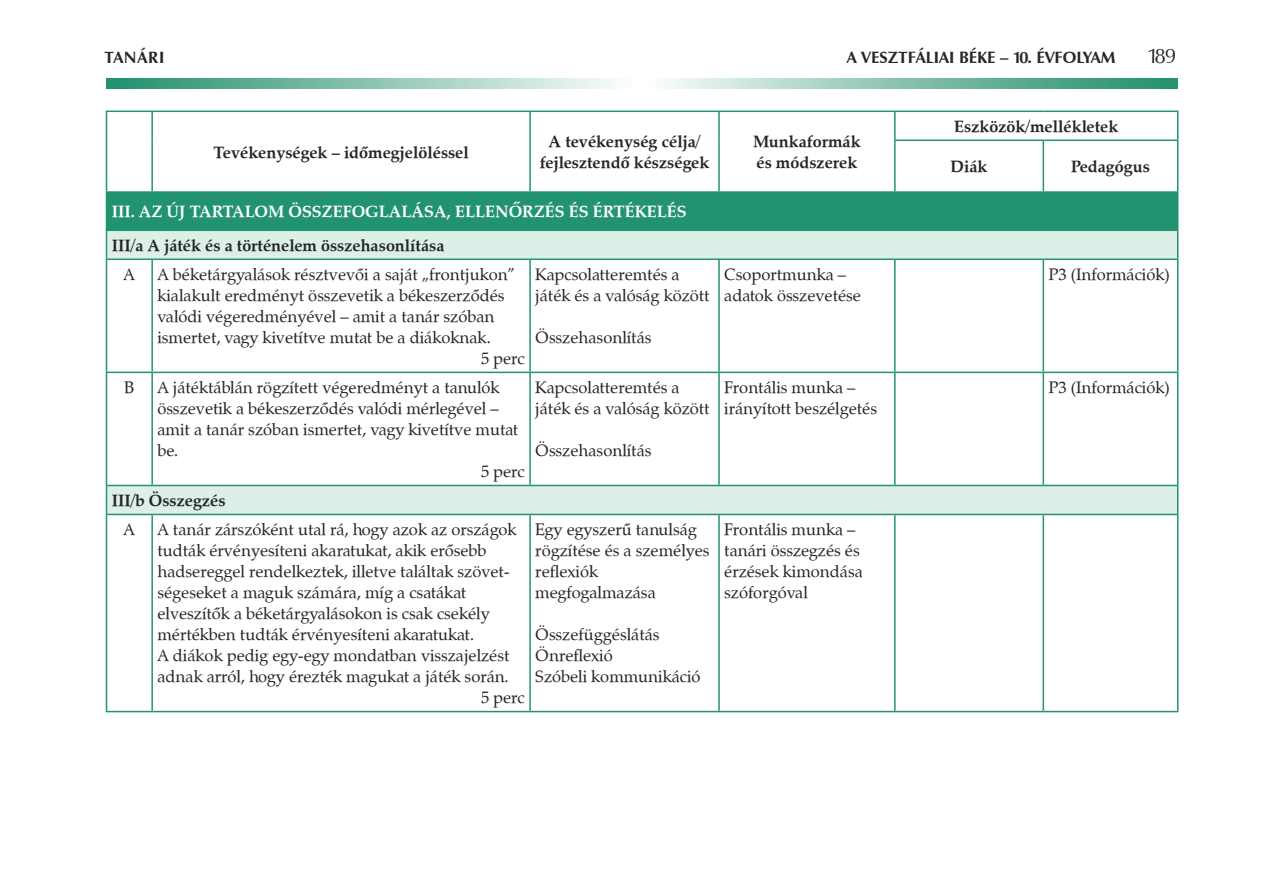
<style>
.page{position:relative;width:1263px;height:893px;background:#fff}
.page>*{position:absolute;margin:0;border:0;box-sizing:border-box;transform-origin:0 0}
.t1{font:21px "Zapf Humanist 601 PFL";color:#262628}
.t2{font:16.5px/21px "Zapf Calligraphic 801 PFL";color:#262628}
.t3{font:700 16.5px/21px "Zapf Calligraphic 801 PFL";color:#262628}
.t4{font:700 16.5px/33.6px "Zapf Calligraphic 801 PFL";color:#fff}
.t5{font:700 16.5px "Zapf Humanist 601 PFL";color:#262628}
.s1{color:#262628}
.s2{font-weight:400}
</style>
<div class="page">
<svg style="left:106px;top:78px;width:1072px;height:11px"></svg>
<div style="left:106px;top:192px;width:1072px;height:38px;background:#229370"></div>
<svg style="left:107px;top:231px;width:1070px;height:283px"></svg>
<hr style="left:106px;top:111px;width:46px;height:1px;background:#229370">
<svg style="left:106px;top:112px;width:1px;height:28px"></svg>
<hr style="left:152px;top:111px;width:378px;height:1px;background:#229370">
<hr style="left:151px;top:112px;width:2px;height:28px;background:#229370">
<hr style="left:530px;top:111px;width:189px;height:1px;background:#229370">
<hr style="left:529px;top:112px;width:2px;height:28px;background:#229370">
<hr style="left:719px;top:111px;width:176px;height:1px;background:#229370">
<hr style="left:718px;top:112px;width:2px;height:28px;background:#229370">
<hr style="left:895px;top:111px;width:148px;height:1px;background:#229370">
<svg style="left:894px;top:112px;width:1px;height:28px"></svg>
<hr style="left:1043px;top:111px;width:135px;height:1px;background:#229370">
<svg style="left:1177px;top:112px;width:1px;height:28px"></svg>
<hr style="left:106px;top:140px;width:1px;height:51px;background:#229370">
<hr style="left:151px;top:140px;width:2px;height:51px;background:#229370">
<hr style="left:529px;top:140px;width:2px;height:51px;background:#229370">
<hr style="left:718px;top:140px;width:2px;height:51px;background:#229370">
<hr style="left:894px;top:140px;width:149px;height:1px;background:#229370">
<hr style="left:894px;top:141px;width:1px;height:50px;background:#229370">
<hr style="left:1043px;top:140px;width:135px;height:1px;background:#229370">
<hr style="left:1042px;top:141px;width:2px;height:50px;background:#229370">
<hr style="left:1177px;top:141px;width:1px;height:50px;background:#229370">
<hr style="left:106px;top:191px;width:46px;height:2px;background:#229370">
<hr style="left:152px;top:191px;width:378px;height:2px;background:#229370">
<hr style="left:530px;top:191px;width:189px;height:2px;background:#229370">
<hr style="left:719px;top:191px;width:176px;height:2px;background:#229370">
<hr style="left:895px;top:191px;width:148px;height:2px;background:#229370">
<hr style="left:1043px;top:191px;width:135px;height:2px;background:#229370">
<hr style="left:106px;top:230px;width:46px;height:1px;background:#229370">
<svg style="left:106px;top:231px;width:1px;height:27px"></svg>
<hr style="left:152px;top:230px;width:378px;height:1px;background:#229370">
<hr style="left:530px;top:230px;width:189px;height:1px;background:#229370">
<hr style="left:719px;top:230px;width:176px;height:1px;background:#229370">
<hr style="left:895px;top:230px;width:148px;height:1px;background:#229370">
<hr style="left:1043px;top:230px;width:135px;height:1px;background:#229370">
<svg style="left:1177px;top:231px;width:1px;height:27px"></svg>
<hr style="left:106px;top:258px;width:46px;height:2px;background:#229370">
<hr style="left:106px;top:260px;width:1px;height:112px;background:#229370">
<hr style="left:152px;top:258px;width:378px;height:2px;background:#229370">
<hr style="left:151px;top:260px;width:2px;height:112px;background:#229370">
<hr style="left:530px;top:258px;width:189px;height:2px;background:#229370">
<hr style="left:529px;top:260px;width:2px;height:112px;background:#229370">
<hr style="left:719px;top:258px;width:176px;height:2px;background:#229370">
<hr style="left:718px;top:260px;width:2px;height:112px;background:#229370">
<hr style="left:895px;top:258px;width:148px;height:2px;background:#229370">
<hr style="left:894px;top:260px;width:1px;height:112px;background:#229370">
<hr style="left:1043px;top:258px;width:135px;height:2px;background:#229370">
<hr style="left:1042px;top:260px;width:2px;height:112px;background:#229370">
<hr style="left:1177px;top:260px;width:1px;height:112px;background:#229370">
<hr style="left:106px;top:372px;width:46px;height:1px;background:#229370">
<hr style="left:106px;top:373px;width:1px;height:112px;background:#229370">
<hr style="left:152px;top:372px;width:378px;height:1px;background:#229370">
<hr style="left:151px;top:373px;width:2px;height:112px;background:#229370">
<hr style="left:530px;top:372px;width:189px;height:1px;background:#229370">
<hr style="left:529px;top:373px;width:2px;height:112px;background:#229370">
<hr style="left:719px;top:372px;width:176px;height:1px;background:#229370">
<hr style="left:718px;top:373px;width:2px;height:112px;background:#229370">
<hr style="left:895px;top:372px;width:148px;height:1px;background:#229370">
<hr style="left:894px;top:373px;width:1px;height:112px;background:#229370">
<hr style="left:1043px;top:372px;width:135px;height:1px;background:#229370">
<hr style="left:1042px;top:373px;width:2px;height:112px;background:#229370">
<hr style="left:1177px;top:373px;width:1px;height:112px;background:#229370">
<hr style="left:106px;top:485px;width:46px;height:1px;background:#229370">
<svg style="left:106px;top:486px;width:1px;height:28px"></svg>
<hr style="left:152px;top:485px;width:378px;height:1px;background:#229370">
<hr style="left:530px;top:485px;width:189px;height:1px;background:#229370">
<hr style="left:719px;top:485px;width:176px;height:1px;background:#229370">
<hr style="left:895px;top:485px;width:148px;height:1px;background:#229370">
<hr style="left:1043px;top:485px;width:135px;height:1px;background:#229370">
<svg style="left:1177px;top:486px;width:1px;height:28px"></svg>
<hr style="left:106px;top:514px;width:46px;height:1px;background:#229370">
<hr style="left:106px;top:515px;width:1px;height:196px;background:#229370">
<hr style="left:152px;top:514px;width:378px;height:1px;background:#229370">
<hr style="left:151px;top:515px;width:2px;height:196px;background:#229370">
<hr style="left:530px;top:514px;width:189px;height:1px;background:#229370">
<hr style="left:529px;top:515px;width:2px;height:196px;background:#229370">
<hr style="left:719px;top:514px;width:176px;height:1px;background:#229370">
<hr style="left:718px;top:515px;width:2px;height:196px;background:#229370">
<hr style="left:895px;top:514px;width:148px;height:1px;background:#229370">
<hr style="left:894px;top:515px;width:1px;height:196px;background:#229370">
<hr style="left:1043px;top:514px;width:135px;height:1px;background:#229370">
<hr style="left:1042px;top:515px;width:2px;height:196px;background:#229370">
<hr style="left:1177px;top:515px;width:1px;height:196px;background:#229370">
<hr style="left:106px;top:711px;width:46px;height:1px;background:#229370">
<hr style="left:152px;top:711px;width:378px;height:1px;background:#229370">
<hr style="left:530px;top:711px;width:189px;height:1px;background:#229370">
<hr style="left:719px;top:711px;width:176px;height:1px;background:#229370">
<hr style="left:895px;top:711px;width:148px;height:1px;background:#229370">
<hr style="left:1043px;top:711px;width:135px;height:1px;background:#229370">
<p class="t5" style="left:105px;top:47px;width:61px">TANÁRI</p>
<p class="t5" style="left:847px;top:47px;width:271px">A VESZTFÁLIAI BÉKE – 10. ÉVFOLYAM</p>
<p class="t1" style="left:1147px;top:42px;width:30px">189</p>
<p class="t3" style="left:213px;top:141px;width:257px">Tevékenységek – időmegjelöléssel</p>
<p class="t3" style="left:540px;top:131px;width:171px;text-align:center">A tevékenység célja/ fejlesztendő készségek</p>
<p class="t3" style="left:753px;top:131px;width:109px">Munkaformák és módszerek</p>
<p class="t3" style="left:954px;top:115px;width:166px">Eszközök/mellékletek</p>
<p class="t3" style="left:951px;top:156px;width:38px">Diák</p>
<p class="t3" style="left:1071px;top:156px;width:80px">Pedagógus</p>
<p class="t4" style="left:112px;top:195px;width:576px">III. AZ ÚJ TARTALOM ÖSSZEFOGLALÁSA, ELLENÔRZÉS ÉS ÉRTÉKELÉS<br><span class="s1">III/a A játék és a történelem összehasonlítása</span></p>
<p class="t2" style="left:124px;top:264px;width:13px">A</p>
<p class="t2" style="left:157px;top:264px;width:359px">A béketárgyalások résztvevôi a saját „frontjukon”</p>
<p class="t2" style="left:157px;top:285px;width:349px">kialakult eredményt összevetik a békeszerzôdés</p>
<p class="t2" style="left:157px;top:306px;width:338px">valódi végeredményével – amit a tanár szóban</p>
<p class="t2" style="left:157px;top:327px;width:335px">ismertet, vagy kivetítve mutat be a diákoknak.</p>
<p class="t2" style="left:481px;top:348px;width:45px">5 perc</p>
<p class="t2" style="left:535px;top:264px;width:176px">Kapcsolatteremtés a játék és a valóság között</p>
<p class="t2" style="left:535px;top:327px;width:118px">Összehasonlítás</p>
<p class="t2" style="left:124px;top:377px;width:12px">B</p>
<p class="t2" style="left:157px;top:377px;width:344px">A játéktáblán rögzített végeredményt a tanulók</p>
<p class="t2" style="left:157px;top:398px;width:343px">összevetik a békeszerzôdés valódi mérlegével –</p>
<p class="t2" style="left:157px;top:419px;width:362px">amit a tanár szóban ismertet, vagy kivetítve mutat</p>
<p class="t2" style="left:157px;top:440px;width:22px">be.</p>
<p class="t2" style="left:481px;top:461px;width:45px">5 perc</p>
<p class="t3" style="left:124px;top:486px;width:103px;line-height:29.1px;text-indent:-12px">III/b Összegzés<br><span class="s2">A</span></p>
<p class="t2" style="left:157px;top:519px;width:361px">A tanár zárszóként utal rá, hogy azok az országok</p>
<p class="t2" style="left:157px;top:540px;width:330px">tudták érvényesíteni akaratukat, akik erôsebb</p>
<p class="t2" style="left:157px;top:561px;width:354px">hadsereggel rendelkeztek, illetve találtak szövet-</p>
<p class="t2" style="left:157px;top:582px;width:310px">ségeseket a maguk számára, míg a csatákat</p>
<p class="t2" style="left:157px;top:603px;width:334px">elveszítôk a béketárgyalásokon is csak csekély</p>
<p class="t2" style="left:157px;top:624px;width:318px">mértékben tudták érvényesíteni akaratukat.</p>
<p class="t2" style="left:157px;top:645px;width:354px">A diákok pedig egy-egy mondatban visszajelzést</p>
<p class="t2" style="left:157px;top:666px;width:353px">adnak arról, hogy érezték magukat a játék során.</p>
<p class="t2" style="left:481px;top:687px;width:45px">5 perc</p>
<p class="t2" style="left:535px;top:377px;width:176px">Kapcsolatteremtés a játék és a valóság között</p>
<p class="t2" style="left:535px;top:440px;width:118px">Összehasonlítás</p>
<p class="t2" style="left:535px;top:519px;width:176px">Egy egyszerû tanulság rögzítése és a személyes reflexiók megfogalmazása</p>
<p class="t2" style="left:535px;top:624px;width:167px">Összefüggéslátás<br>Önreflexió<br>Szóbeli kommunikáció</p>
<p class="t2" style="left:724px;top:264px;width:138px">Csoportmunka – adatok összevetése</p>
<p class="t2" style="left:1048px;top:264px;width:123px">P3 (Információk)</p>
<p class="t2" style="left:724px;top:377px;width:154px">Frontális munka – irányított beszélgetés</p>
<p class="t2" style="left:1048px;top:377px;width:123px">P3 (Információk)</p>
<p class="t2" style="left:724px;top:519px;width:140px">Frontális munka – tanári összegzés és érzések kimondása szóforgóval</p>
</div>
